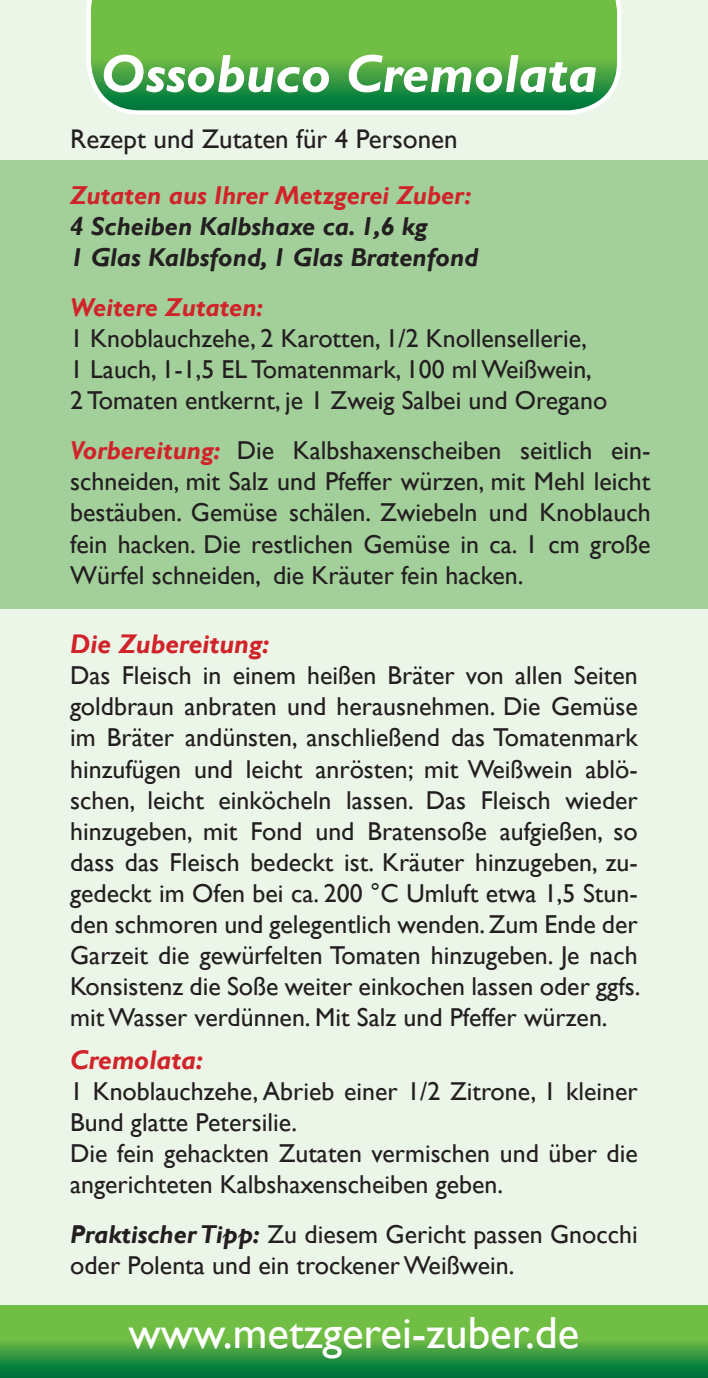
<style>
.page{position:relative;width:708px;height:1378px;background:#ebf5e8}
.page>*{position:absolute;margin:0;border:0;box-sizing:border-box;transform-origin:0 0}
.t1{font:italic 700 54px "Gill Sans";color:#fff}
.t2{font:45px "Gill Sans";color:#fff}
.t3{font:27px "Gill Sans";color:#231f20}
.t4{font:italic 700 27px "Gill Sans";color:#d1232a}
.t5{font:25.88px/31.1px "Gill Sans";color:#231f20}
.t6{font:italic 700 25.88px/31.1px "Gill Sans";color:#231f20}
.t7{font:italic 700 25.88px "Gill Sans";color:#d1232a}
.s1{font-weight:700;font-style:italic;color:#d1232a}
.s2{font-weight:700;font-style:italic}
</style>
<div class="page">
<img style="left:0;top:1306px;width:708px;height:72px">
<svg style="left:86px;top:0;width:535px;height:115px;background:#5db14e"></svg>
<div style="left:0;top:161px;width:708px;height:448px;background:#a3cf9a"></div>
<h1 class="t1" style="left:101px;top:42px;width:499px">Ossobuco Cremolata</h1>
<p class="t3" style="left:70px;top:123px;width:389px">Rezept und Zutaten für 4 Personen</p>
<p class="t7" style="left:70px;top:180px;width:403px">Zutaten aus Ihrer Metzgerei Zuber:</p>
<p class="t6" style="left:70px;top:212px;width:410px">4 Scheiben Kalbshaxe ca. 1,6 kg<br>1 Glas Kalbsfond, 1 Glas Bratenfond</p>
<p class="t7" style="left:70px;top:292px;width:195px">Weitere Zutaten:</p>
<p class="t5" style="left:70px;top:323px;width:539px">1 Knoblauchzehe, 2 Karotten, 1/2 Knollensellerie,<br>1 Lauch, 1-1,5 EL Tomatenmark, 100 ml Weißwein,<br>2 Tomaten entkernt, je 1 Zweig Salbei und Oregano</p>
<p class="t5" style="left:70px;top:435px;width:582px;text-align:justify"><span class="s1">Vorbereitung:</span> Die Kalbshaxenscheiben seitlich ein&shy;schneiden, mit Salz und Pfeffer würzen, mit Mehl leicht bestäuben. Gemüse schälen. Zwiebeln und Knoblauch fein hacken. Die restlichen Gemüse in ca. 1 cm große Würfel schneiden, die Kräuter fein hacken.</p>
<p class="t4" style="left:70px;top:628px;width:201px">Die Zubereitung:</p>
<p class="t5" style="left:70px;top:660px;width:572px;text-align:justify">Das Fleisch in einem heißen Bräter von allen Seiten goldbraun anbraten und herausnehmen. Die Gemüse im Bräter andünsten, anschließend das Tomatenmark hinzufügen und leicht anrösten; mit Weißwein ablö&shy;schen, leicht einköcheln lassen. Das Fleisch wieder hinzugeben, mit Fond und Bratensoße aufgießen, so dass das Fleisch bedeckt ist. Kräuter hinzugeben, zu&shy;gedeckt im Ofen bei ca. 200 °C Umluft etwa 1,5 Stun&shy;den schmoren und gelegentlich wenden. Zum Ende der Garzeit die gewürfelten Tomaten hinzugeben. Je nach Konsistenz die Soße weiter einkochen lassen oder ggfs. mit Wasser verdünnen. Mit Salz und Pfeffer würzen.</p>
<p class="t4" style="left:70px;top:1044px;width:135px">Cremolata:</p>
<p class="t5" style="left:70px;top:1076px;width:569px">1 Knoblauchzehe, Abrieb einer 1/2 Zitrone, 1 kleiner Bund glatte Petersilie.<br>Die fein gehackten Zutaten vermischen und über die angerichteten Kalbshaxenscheiben geben.</p>
<p class="t5" style="left:70px;top:1219px;width:569px"><span class="s2">Praktischer Tipp:</span> Zu diesem Gericht passen Gnocchi oder Polenta und ein trockener Weißwein.</p>
<h2 class="t2" style="left:129px;top:1307px;width:452px">www.metzgerei-zuber.de</h2>
</div>
